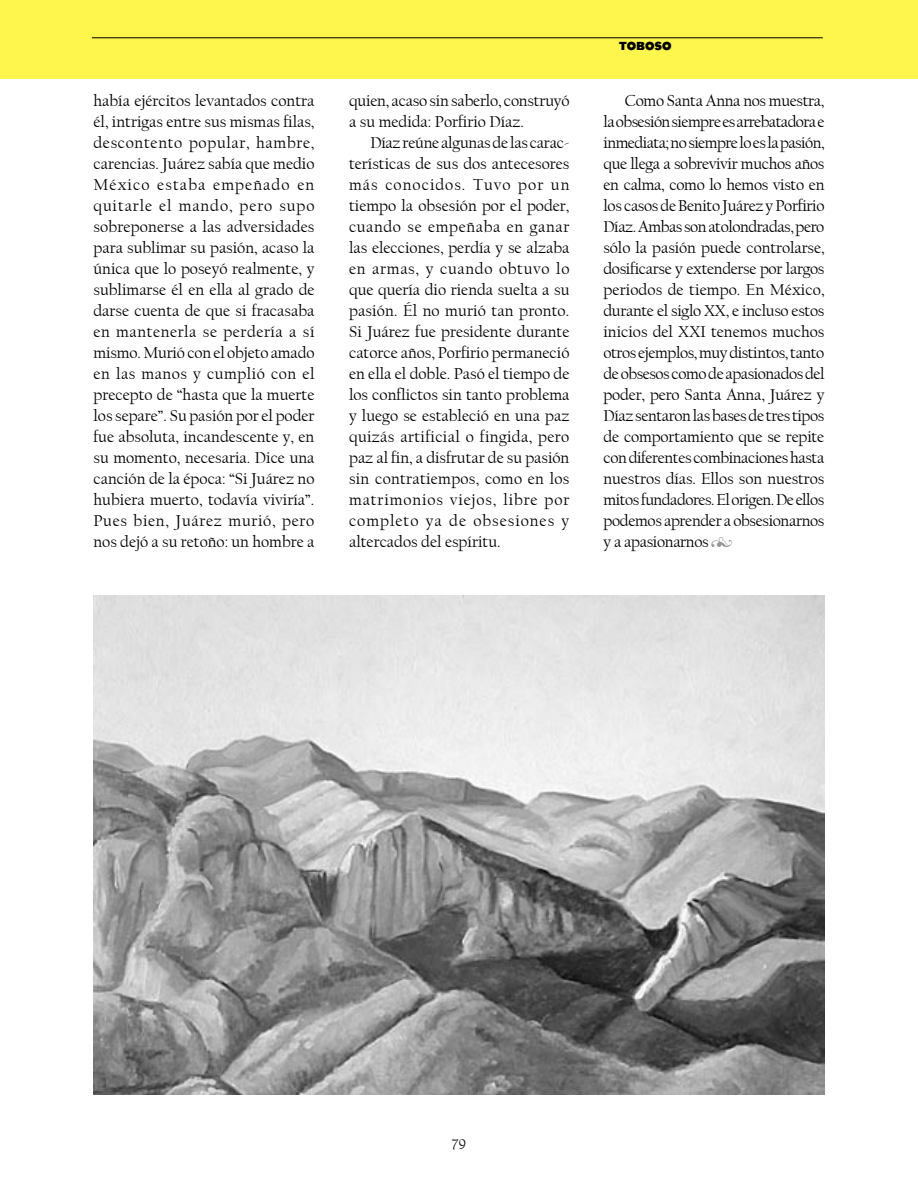
<style>
.page{position:relative;width:918px;height:1188px;background:#fff}
.page>*{position:absolute;margin:0;border:0;box-sizing:border-box;transform-origin:0 0}
.t1{font:16.5px/21px "Californian FB";color:#000;text-align:justify}
.t2{font:15px "Californian FB";color:#000}
.t3{font:700 12px "Eagle";color:#000}
.s1{font-family:"Eagle";font-weight:700;font-size:13.5px;color:#939598}
</style>
<div class="page">
<div style="left:0;top:0;width:918px;height:79px;background:#fff64d"></div>
<hr style="left:92px;top:37px;width:731px;height:1px;background:#000">
<img style="left:94px;top:595px;width:731px;height:500px">
<p class="t1" style="left:94px;top:90px;width:223px">había ejércitos levantados contra él, intrigas entre sus mismas filas, descontento popular, hambre, carencias. Juárez sabía que medio México estaba empeñado en quitarle el mando, pero supo sobreponerse a las adversidades para sublimar su pasión, acaso la única que lo poseyó realmente, y sublimarse él en ella al grado de darse cuenta de que si fracasaba en mantenerla se perdería a sí mismo. Murió con el objeto amado en las manos y cumplió con el precepto de “hasta que la muerte los separe”. Su pasión por el poder fue absoluta, incandescente y, en su momento, necesaria. Dice una canción de la época: “Si Juárez no hubiera muerto, todavía viviría”.<br>Pues bien, Juárez murió, pero nos dejó a su retoño: un hombre a</p>
<p class="t1" style="left:349px;top:90px;width:222px">quien, acaso sin saberlo, construyó a su medida: Porfirio Díaz.</p>
<p class="t1" style="left:349px;top:132px;width:222px;text-indent:21px">Díaz reúne algunas de las carac&shy;terísticas de sus dos antecesores más conocidos. Tuvo por un tiempo la obsesión por el poder, cuando se empeñaba en ganar las elecciones, perdía y se alzaba en armas, y cuando obtuvo lo que quería dio rienda suelta a su pasión. Él no murió tan pronto.<br>Si Juárez fue presidente durante catorce años, Porfirio permaneció en ella el doble. Pasó el tiempo de los conflictos sin tanto problema y luego se estableció en una paz quizás artificial o fingida, pero paz al fin, a disfrutar de su pasión sin contratiempos, como en los matrimonios viejos, libre por completo ya de obsesiones y altercados del espíritu.</p>
<p class="t3" style="left:619px;top:39px;width:54px">TOBOSO</p>
<p class="t1" style="left:604px;top:90px;width:223px;text-indent:21px">Como Santa Anna nos muestra, la obsesión siempre es arrebatadora e inmediata; no siempre lo es la pasión, que llega a sobrevivir muchos años en calma, como lo hemos visto en los casos de Benito Juárez y Porfirio Díaz. Ambas son atolondradas, pero sólo la pasión puede controlarse, dosificarse y extenderse por largos periodos de tiempo. En México, durante el siglo XX, e incluso estos inicios del XXI tenemos muchos otros ejemplos, muy distintos, tanto de obsesos como de apasionados del poder, pero Santa Anna, Juárez y Díaz sentaron las bases de tres tipos de comportamiento que se repite con diferentes combinaciones hasta nuestros días. Ellos son nuestros mitos fundadores. El origen. De ellos podemos aprender a obsesionarnos y a apasionarnos <span class="s1">◊</span></p>
<p class="t2" style="left:452px;top:1135px;width:8px">79</p>
</div>
